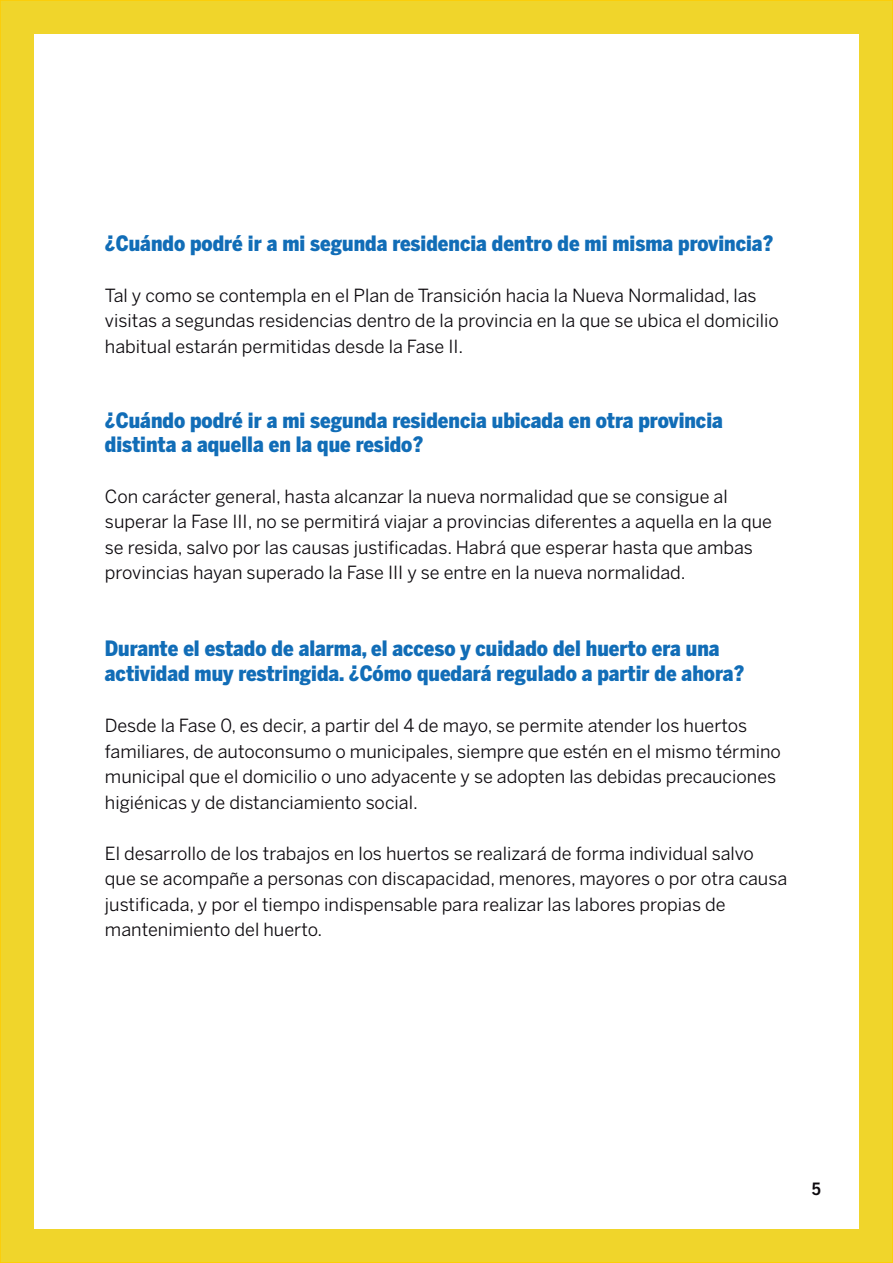
<style>
.page{position:relative;width:893px;height:1263px;background:#f0d52b}
.page>*{position:absolute;margin:0;border:0;box-sizing:border-box;transform-origin:0 0}
.t1{font:900 21px/24px "Benton Sans Cond";color:#116db7}
.t2{font:21px "Benton Sans Cond Medium SC";color:#0c090d}
.t3{font:18px/25.5px "Benton Sans";color:#0c090d}
</style>
<div class="page">
<div style="left:34px;top:34px;width:825px;height:1195px;background:#fff"></div>
<p class="t1" style="left:105px;top:231px;width:670px">¿Cuándo podré ir a mi segunda residencia dentro de mi misma provincia?</p>
<p class="t3" style="left:105px;top:282px;width:675px">Tal y como se contempla en el Plan de Transición hacia la Nueva Normalidad, las visitas a segundas residencias dentro de la provincia en la que se ubica el domicilio habitual estarán permitidas desde la Fase II.</p>
<p class="t1" style="left:105px;top:408px;width:619px">¿Cuándo podré ir a mi segunda residencia ubicada en otra provincia distinta a aquella en la que resido?</p>
<p class="t3" style="left:105px;top:483px;width:669px">Con carácter general, hasta alcanzar la nueva normalidad que se consigue al superar la Fase III, no se permitirá viajar a provincias diferentes a aquella en la que se resida, salvo por las causas justificadas. Habrá que esperar hasta que ambas provincias hayan superado la Fase III y se entre en la nueva normalidad.</p>
<p class="t1" style="left:105px;top:635px;width:641px;line-height:25.5px">Durante el estado de alarma, el acceso y cuidado del huerto era una actividad muy restringida. ¿Cómo quedará regulado a partir de ahora?</p>
<p class="t3" style="left:105px;top:713px;width:677px">Desde la Fase 0, es decir, a partir del 4 de mayo, se permite atender los huertos familiares, de autoconsumo o municipales, siempre que estén en el mismo término municipal que el domicilio o uno adyacente y se adopten las debidas precauciones higiénicas y de distanciamiento social.</p>
<p class="t3" style="left:105px;top:840px;width:684px">El desarrollo de los trabajos en los huertos se realizará de forma individual salvo que se acompañe a personas con discapacidad, menores, mayores o por otra causa justificada, y por el tiempo indispensable para realizar las labores propias de mantenimiento del huerto.</p>
<p class="t2" style="left:811px;top:1175px;width:11px">5</p>
</div>
